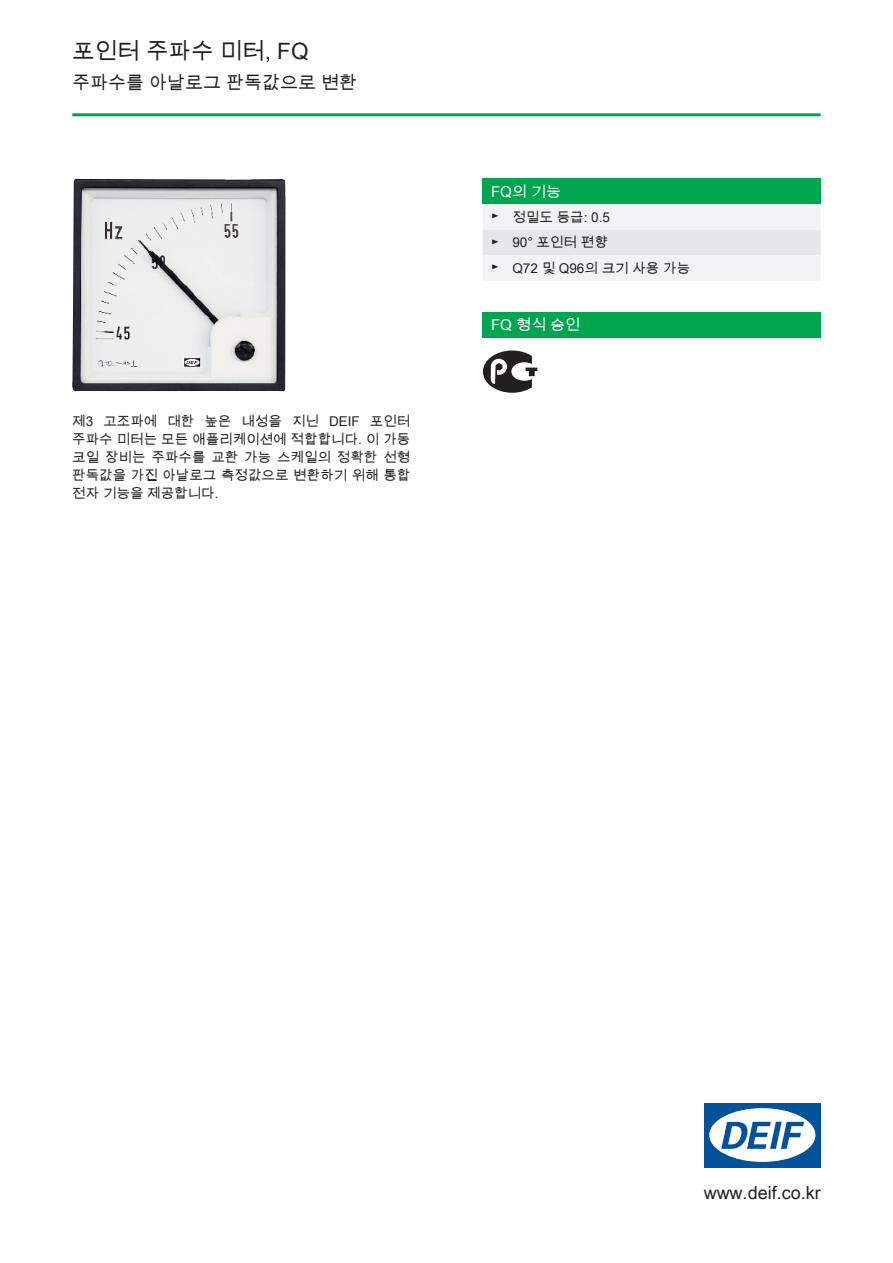
<style>
.page{position:relative;width:893px;height:1263px;background:#fff}
.page>*{position:absolute;margin:0;border:0;box-sizing:border-box;transform-origin:0 0}
.t1{font:22.5px "Arial Unicode MS";color:#231f20}
.t2{font:18px "Arial Unicode MS";color:#231f20}
.t3{font:15px "Arial Unicode MS";color:#fff}
.t4{font:13.5px/18px "Arial Unicode MS";color:#231f20;text-align:justify}
</style>
<div class="page">
<hr style="left:72px;top:113px;width:749px;height:3px;background:#00a54f">
<img style="left:72px;top:179px;width:214px;height:212px">
<div style="left:483px;top:179px;width:338px;height:25px;background:#00a54f"></div>
<svg style="left:483px;top:204px;width:338px;height:76px"></svg>
<div style="left:483px;top:312px;width:338px;height:26px;background:#00a54f"></div>
<svg style="left:483px;top:350px;width:54px;height:43px"></svg>
<div style="left:704px;top:1103px;width:117px;height:64px;background:#01529a"></div>
<div style="left:709px;top:1108px;width:106px;height:54px;background:#fff;border-radius:50%"></div>
<svg style="left:721px;top:1122px;width:83px;height:27px"></svg>
<h1 class="t1" style="left:72px;top:34px;width:238px">포인터 주파수 미터, FQ</h1>
<h2 class="t2" style="left:72px;top:70px;width:287px">주파수를 아날로그 판독값으로 변환</h2>
<p class="t4" style="left:72px;top:412px;width:340px">제3 고조파에 대한 높은 내성을 지닌 DEIF 포인터 주파수 미터는 모든 애플리케이션에 적합합니다. 이 가동 코일 장비는 주파수를 교환 가능 스케일의 정확한 선형 판독값을 가진 아날로그 측정값으로 변환하기 위해 통합 전자 기능을 제공합니다.</p>
<p class="t3" style="left:491px;top:181px;width:72px">FQ의 기능</p>
<p class="t4" style="left:491px;top:204px;width:201px;line-height:25.5px;text-align:left">► 정밀도 등급: 0.5<br>► 90° 포인터 편향<br>► Q72 및 Q96의 크기 사용 가능</p>
<p class="t3" style="left:491px;top:314px;width:91px">FQ 형식 승인</p>
<h2 class="t2" style="left:704px;top:1180px;width:119px">www.deif.co.kr</h2>
</div>
